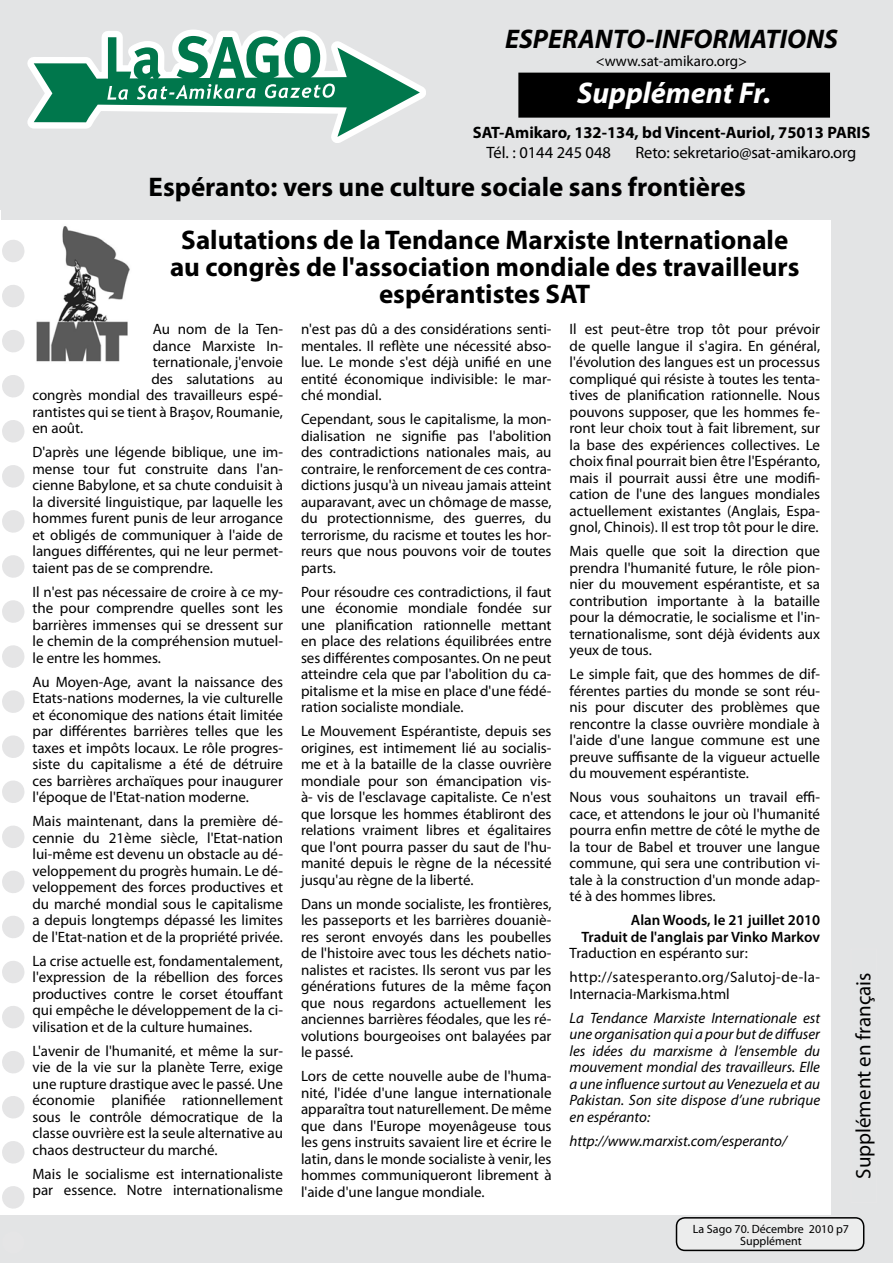
<style>
.page{position:relative;width:893px;height:1263px;background:#fff}
.page>*{position:absolute;margin:0;border:0;box-sizing:border-box;transform-origin:0 0}
.t1{font:italic 700 30px "Myriad Pro";color:#fff}
.t2{font:700 27px/27px "Myriad Pro";color:#000;text-align:center}
.t3{font:italic 700 27px "Myriad Pro";color:#000}
.t4{font:21px "Myriad Pro";color:#000}
.t5{font:700 16.5px "Myriad Pro";color:#000}
.t6{font:16.5px "Myriad Pro";letter-spacing:-.01em;color:#000}
.t7{font:15px/16.5px "Myriad Pro";color:#000;text-align:justify}
.t8{font:italic 15px/16.5px "Myriad Pro";color:#000;text-align:justify}
.t9{font:15px/24px "Myriad Pro";letter-spacing:.02em;color:#000}
.t10{font:600 15px/16.5px "Myriad Pro";color:#000;text-align:right}
.t11{font:12px/12px "Myriad Pro";color:#000;text-align:center}
</style>
<div class="page">
<div style="left:831px;top:0;width:62px;height:1263px;background:#e3e4e5"></div>
<div style="left:0;top:1215px;width:893px;height:48px;background:#e3e4e5"></div>
<div style="left:676px;top:1218px;width:188px;height:32px;background:#eceded;border-radius:9px"></div>
<div style="left:676px;top:1217px;width:188px;height:34px;border:2px solid #000;border-radius:9px"></div>
<div style="left:0;top:0;width:893px;height:209px;background:#e3e4e5"></div>
<div style="left:1px;top:168px;width:892px;height:52px;background:#e3e4e5"></div>
<div style="left:519px;top:73px;width:310px;height:44px;background:#000"></div>
<div style="left:518px;top:73px;width:312px;height:45px;border:2px solid #000"></div>
<svg style="left:2px;top:29px;width:424px;height:1180px"></svg>
<div style="left:298px;top:47px;width:10px;height:20px;background:#fff;border-radius:50%"></div>
<img style="left:27px;top:222px;width:111px;height:144px">
<h2 class="t3" style="left:505px;top:22px;width:334px">ESPERANTO-INFORMATIONS</h2>
<p class="t7" style="left:596px;top:53px;width:153px">&lt;www.sat-amikaro.org&gt;</p>
<h1 class="t1" style="left:546px;top:73px;width:252px">SERVICE DE PRESSE</h1>
<p class="t5" style="left:473px;top:122px;width:399px">SAT-Amikaro, 132-134, bd Vincent-Auriol, 75013 PARIS</p>
<p class="t6" style="left:486px;top:142px;width:126px">Tél. : 0144 245 048</p>
<p class="t6" style="left:635px;top:142px;width:222px">Reto: sekretario@sat-amikaro.org</p>
<h2 class="t2" style="left:149px;top:172px;width:599px">Espéranto: vers une culture sociale sans frontières</h2>
<h1 class="t1" style="left:577px;top:73px;width:196px">Supplément Fr.</h1>
<h2 class="t2" style="left:170px;top:225px;width:631px">Salutations de la Tendance Marxiste Internationale au congrès de l'association mondiale des travailleurs espérantistes SAT</h2>
<p class="t7" style="left:153px;top:320px;width:132px">Au nom de la Ten-</p>
<p class="t7" style="left:153px;top:337px;width:132px">dance Marxiste In-</p>
<p class="t7" style="left:153px;top:353px;width:132px">ternationale, j'envoie</p>
<p class="t7" style="left:151px;top:370px;width:133px">des salutations au</p>
<p class="t7" style="left:32px;top:386px;width:252px">congrès mondial des travailleurs espé-</p>
<p class="t7" style="left:32px;top:403px;width:252px">rantistes qui se tient à Braşov, Roumanie,</p>
<p class="t7" style="left:32px;top:419px;width:52px">en août.</p>
<p class="t7" style="left:32px;top:443px;width:252px">D'après une légende biblique, une im&shy;mense tour fut construite dans l'an&shy;cienne Babylone, et sa chute conduisit à la diversité linguistique, par laquelle les hommes furent punis de leur arrogance et obligés de communiquer à l'aide de langues différentes, qui ne leur permet&shy;taient pas de se comprendre.</p>
<p class="t7" style="left:32px;top:583px;width:252px">Il n'est pas nécessaire de croire à ce my&shy;the pour comprendre quelles sont les barrières immenses qui se dressent sur le chemin de la compréhension mutuel&shy;le entre les hommes.</p>
<p class="t7" style="left:32px;top:673px;width:252px">Au Moyen-Age, avant la naissance des Etats-nations modernes, la vie culturelle et économique des nations était limitée par différentes barrières telles que les taxes et impôts locaux. Le rôle progres&shy;siste du capitalisme a été de détruire ces barrières archaïques pour inaugurer l'époque de l'Etat-nation moderne.</p>
<p class="t7" style="left:32px;top:812px;width:252px">Mais maintenant, dans la première dé&shy;cennie du 21ème siècle, l'Etat-nation lui-même est devenu un obstacle au dé&shy;veloppement du progrès humain. Le dé&shy;veloppement des forces productives et du marché mondial sous le capitalisme a depuis longtemps dépassé les limites de l'Etat-nation et de la propriété privée.</p>
<p class="t7" style="left:32px;top:952px;width:252px">La crise actuelle est, fondamentalement, l'expression de la rébellion des forces productives contre le corset étouffant qui empêche le développement de la ci&shy;vilisation et de la culture humaines.</p>
<p class="t7" style="left:32px;top:1042px;width:252px">L'avenir de l'humanité, et même la sur&shy;vie de la vie sur la planète Terre, exige une rupture drastique avec le passé. Une économie planifiée rationnellement sous le contrôle démocratique de la classe ouvrière est la seule alternative au chaos destructeur du marché.</p>
<p class="t7" style="left:32px;top:1165px;width:252px">Mais le socialisme est internationaliste par essence. Notre internationalisme</p>
<p class="t7" style="left:301px;top:320px;width:252px">n'est pas dû a des considérations senti&shy;mentales. Il reflète une nécessité abso&shy;lue. Le monde s'est déjà unifié en une entité économique indivisible: le mar&shy;ché mondial.</p>
<p class="t7" style="left:301px;top:410px;width:252px">Cependant, sous le capitalisme, la mon&shy;dialisation ne signifie pas l'abolition des contradictions nationales mais, au contraire, le renforcement de ces contra&shy;dictions jusqu'à un niveau jamais atteint auparavant, avec un chômage de masse, du protectionnisme, des guerres, du terrorisme, du racisme et toutes les hor&shy;reurs que nous pouvons voir de toutes parts.</p>
<p class="t7" style="left:301px;top:583px;width:252px">Pour résoudre ces contradictions, il faut une économie mondiale fondée sur une planification rationnelle mettant en place des relations équilibrées entre ses différentes composantes. On ne peut atteindre cela que par l'abolition du ca&shy;pitalisme et la mise en place d'une fédé&shy;ration socialiste mondiale.</p>
<p class="t7" style="left:301px;top:722px;width:252px">Le Mouvement Espérantiste, depuis ses origines, est intimement lié au socialis&shy;me et à la bataille de la classe ouvrière mondiale pour son émancipation vis&shy;à- vis de l'esclavage capitaliste. Ce n'est que lorsque les hommes établiront des relations vraiment libres et égalitaires que l'ont pourra passer du saut de l'hu&shy;manité depuis le règne de la nécessité jusqu'au règne de la liberté.</p>
<p class="t7" style="left:301px;top:895px;width:252px">Dans un monde socialiste, les frontières, les passeports et les barrières douaniè&shy;res seront envoyés dans les poubelles de l'histoire avec tous les déchets natio&shy;nalistes et racistes. Ils seront vus par les générations futures de la même façon que nous regardons actuellement les anciennes barrières féodales, que les ré&shy;volutions bourgeoises ont balayées par le passé.</p>
<p class="t7" style="left:301px;top:1067px;width:252px">Lors de cette nouvelle aube de l'huma&shy;nité, l'idée d'une langue internationale apparaîtra tout naturellement. De même que dans l'Europe moyenâgeuse tous les gens instruits savaient lire et écrire le latin, dans le monde socialiste à venir, les hommes communiqueront librement à l'aide d'une langue mondiale.</p>
<p class="t7" style="left:570px;top:320px;width:252px">Il est peut-être trop tôt pour prévoir de quelle langue il s'agira. En général, l'évolution des langues est un processus compliqué qui résiste à toutes les tenta&shy;tives de planification rationnelle. Nous pouvons supposer, que les hommes fe&shy;ront leur choix tout à fait librement, sur la base des expériences collectives. Le choix final pourrait bien être l'Espéranto, mais il pourrait aussi être une modifi&shy;cation de l'une des langues mondiales actuellement existantes (Anglais, Espa&shy;gnol, Chinois). Il est trop tôt pour le dire.</p>
<p class="t7" style="left:570px;top:542px;width:252px">Mais quelle que soit la direction que prendra l'humanité future, le rôle pion&shy;nier du mouvement espérantiste, et sa contribution importante à la bataille pour la démocratie, le socialisme et l'in&shy;ternationalisme, sont déjà évidents aux yeux de tous.</p>
<p class="t7" style="left:570px;top:665px;width:252px">Le simple fait, que des hommes de dif&shy;férentes parties du monde se sont réu&shy;nis pour discuter des problèmes que rencontre la classe ouvrière mondiale à l'aide d'une langue commune est une preuve suffisante de la vigueur actuelle du mouvement espérantiste.</p>
<p class="t7" style="left:570px;top:788px;width:252px">Nous vous souhaitons un travail effi&shy;cace, et attendons le jour où l'humanité pourra enfin mettre de côté le mythe de la tour de Babel et trouver une langue commune, qui sera une contribution vi&shy;tale à la construction d'un monde adap&shy;té à des hommes libres.</p>
<p class="t10" style="left:581px;top:911px;width:240px">Alan Woods, le 21 juillet 2010<br>Traduit de l'anglais par Vinko Markov</p>
<p class="t9" style="left:570px;top:941px;width:252px">Traduction en espéranto sur: http://satesperanto.org/Salutoj-de-la-</p>
<p class="t7" style="left:570px;top:985px;width:162px">Internacia-Markisma.html</p>
<p class="t8" style="left:570px;top:1009px;width:252px">La Tendance Marxiste Internationale est une organisation qui a pour but de diffuser les idées du marxisme à l’ensemble du mouvement mondial des travailleurs. Elle a une influence surtout au Venezuela et au Pakistan. Son site dispose d’une rubrique en espéranto:</p>
<p class="t8" style="left:570px;top:1132px;width:219px">http://www.marxist.com/esperanto/</p>
<h3 class="t4" style="left:850px;top:1179px;width:208px;rotate:-90deg">Supplément en français</h3>
<p class="t11" style="left:693px;top:1223px;width:158px">La Sago 70. Décembre 2010 p7<br>Supplément</p>
</div>
